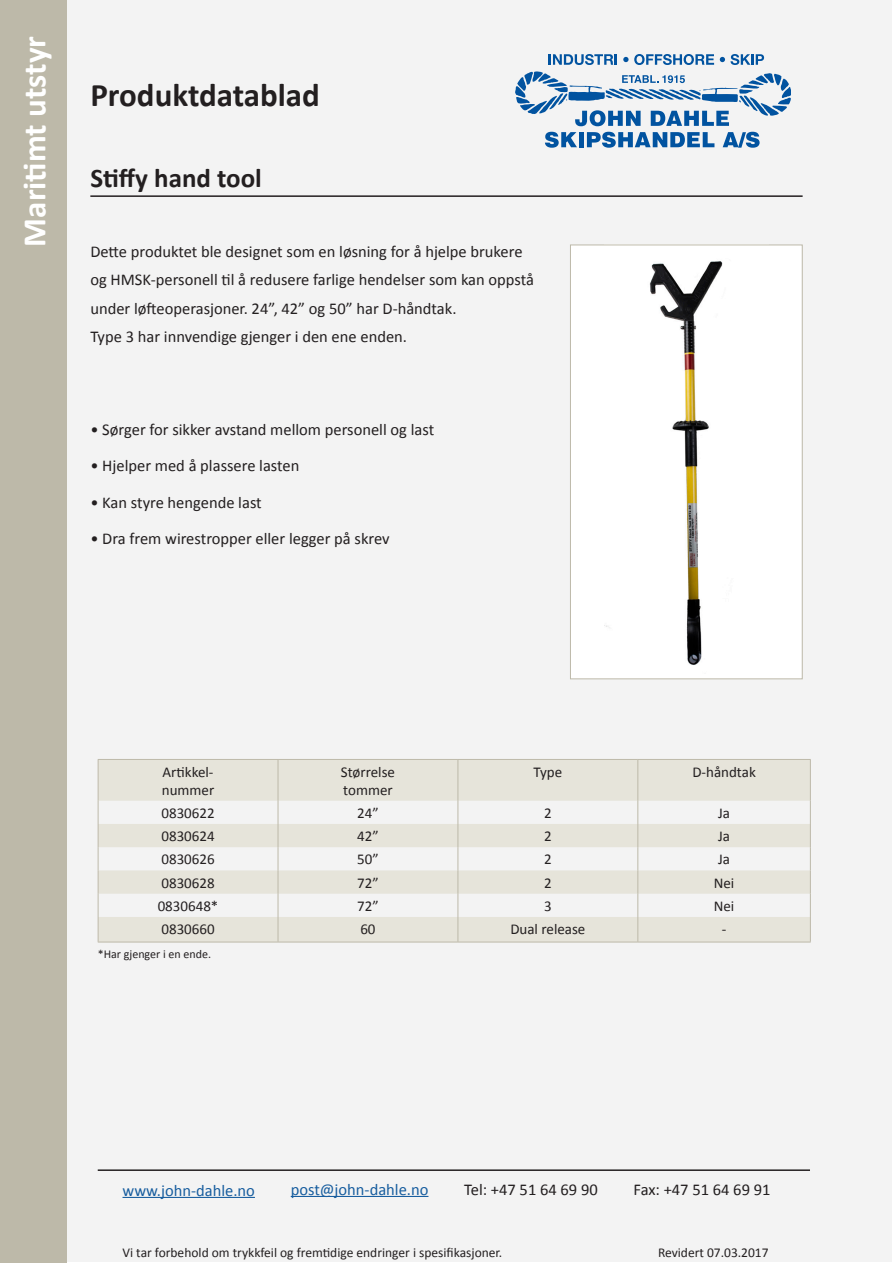
<style>
.page{position:relative;width:893px;height:1263px;background:#fff}
.page>*{position:absolute;margin:0;border:0;box-sizing:border-box;transform-origin:0 0}
.t1{font:700 33px "Calibri";color:#231f20}
.t2{font:700 33px "Calibri";color:#fff}
.t3{font:700 27px "Calibri";color:#231f20}
.t4{font:16.5px/28.5px "Calibri";color:#231f20}
.t5{font:16.5px "Calibri";color:#175d9e}
.t6{font:15px "Calibri";color:#231f20}
.t7{font:13.5px "Calibri";color:#231f20}
.t8{font:12px "Calibri";color:#231f20}
</style>
<div class="page">
<div style="left:1px;top:1px;width:891px;height:1261px;background:#f3f3f3"></div>
<hr style="left:90px;top:195px;width:713px;height:2px;background:#231f20">
<hr style="left:98px;top:1169px;width:712px;height:2px;background:#231f20">
<svg style="left:516px;top:71px;width:275px;height:55px"></svg>
<svg style="left:545px;top:132px;width:32px;height:16px"></svg>
<div style="left:579px;top:132px;width:5px;height:15px;background:#0153a0"></div>
<svg style="left:587px;top:132px;width:127px;height:16px"></svg>
<svg style="left:723px;top:132px;width:37px;height:16px"></svg>
<svg style="left:549px;top:54px;width:68px;height:11px"></svg>
<svg style="left:623px;top:54px;width:91px;height:11px"></svg>
<svg style="left:720px;top:54px;width:44px;height:11px"></svg>
<div style="left:570px;top:245px;width:232px;height:434px;background:#fff"></div>
<img style="left:604px;top:261px;width:119px;height:404px">
<div style="left:570px;top:245px;width:233px;height:434px;border:1px solid #bdb9a9"></div>
<hr style="left:122px;top:1197px;width:133px;height:1px;background:#175d9e">
<hr style="left:291px;top:1196px;width:137px;height:1px;background:#175d9e">
<div style="left:0;top:0;width:67px;height:1263px;background:#bdb9a9"></div>
<svg style="left:99px;top:760px;width:711px;height:182px;fill:#e6e4da"></svg>
<hr style="left:98px;top:759px;width:180px;height:1px;background:#bdb9a9">
<hr style="left:98px;top:760px;width:1px;height:41px;background:#bdb9a9">
<hr style="left:278px;top:759px;width:180px;height:1px;background:#bdb9a9">
<hr style="left:278px;top:760px;width:1px;height:41px;background:#bdb9a9">
<hr style="left:458px;top:759px;width:180px;height:1px;background:#bdb9a9">
<hr style="left:458px;top:760px;width:1px;height:41px;background:#bdb9a9">
<hr style="left:638px;top:759px;width:173px;height:1px;background:#bdb9a9">
<hr style="left:637px;top:760px;width:1px;height:41px;background:#bdb9a9">
<hr style="left:810px;top:760px;width:1px;height:41px;background:#bdb9a9">
<svg style="left:98px;top:801px;width:1px;height:141px"></svg>
<svg style="left:278px;top:801px;width:1px;height:141px"></svg>
<svg style="left:458px;top:801px;width:1px;height:141px"></svg>
<svg style="left:637px;top:801px;width:1px;height:141px"></svg>
<svg style="left:810px;top:801px;width:1px;height:141px"></svg>
<hr style="left:98px;top:942px;width:180px;height:1px;background:#bdb9a9">
<hr style="left:278px;top:942px;width:180px;height:1px;background:#bdb9a9">
<hr style="left:458px;top:942px;width:180px;height:1px;background:#bdb9a9">
<hr style="left:638px;top:942px;width:173px;height:1px;background:#bdb9a9">
<p class="t2" style="left:14px;top:247px;width:212px;rotate:-90deg">Maritimt utstyr</p>
<p class="t1" style="left:90px;top:74px;width:231px">Produktdatablad</p>
<p class="t3" style="left:90px;top:161px;width:173px">Stiffy hand tool</p>
<p class="t4" style="left:90px;top:237px;width:445px">Dette produktet ble designet som en løsning for å hjelpe brukere og HMSK-personell til å redusere farlige hendelser som kan oppstå under løfteoperasjoner. 24”, 42” og 50” har D-håndtak.</p>
<p class="t4" style="left:90px;top:323px;width:318px">Type 3 har innvendige gjenger i den ene enden.</p>
<p class="t4" style="left:90px;top:416px;width:345px">• Sørger for sikker avstand mellom personell og last</p>
<p class="t4" style="left:90px;top:452px;width:211px">• Hjelper med å plassere lasten</p>
<p class="t4" style="left:90px;top:488px;width:173px">• Kan styre hengende last</p>
<p class="t4" style="left:90px;top:524px;width:301px">• Dra frem wirestropper eller legger på skrev</p>
<p class="t6" style="left:163px;top:762px;width:52px">Artikkel-</p>
<p class="t6" style="left:162px;top:780px;width:54px">nummer</p>
<p class="t6" style="left:341px;top:762px;width:56px">Størrelse</p>
<p class="t6" style="left:343px;top:780px;width:51px">tommer</p>
<p class="t6" style="left:533px;top:762px;width:30px">Type</p>
<p class="t6" style="left:692px;top:762px;width:65px">D-håndtak</p>
<p class="t6" style="left:161px;top:803px;width:55px">0830622</p>
<p class="t6" style="left:357px;top:803px;width:23px">24”</p>
<p class="t6" style="left:544px;top:803px;width:9px">2</p>
<p class="t6" style="left:718px;top:803px;width:13px">Ja</p>
<p class="t6" style="left:161px;top:827px;width:55px">0830624</p>
<p class="t6" style="left:357px;top:827px;width:23px">42”</p>
<p class="t6" style="left:544px;top:827px;width:9px">2</p>
<p class="t6" style="left:718px;top:827px;width:13px">Ja</p>
<p class="t6" style="left:161px;top:850px;width:55px">0830626</p>
<p class="t6" style="left:357px;top:850px;width:23px">50”</p>
<p class="t6" style="left:544px;top:850px;width:9px">2</p>
<p class="t6" style="left:718px;top:850px;width:13px">Ja</p>
<p class="t6" style="left:161px;top:873px;width:55px">0830628</p>
<p class="t6" style="left:357px;top:873px;width:23px">72”</p>
<p class="t6" style="left:544px;top:873px;width:9px">2</p>
<p class="t6" style="left:714px;top:873px;width:22px">Nei</p>
<p class="t6" style="left:158px;top:896px;width:62px">0830648*</p>
<p class="t6" style="left:357px;top:896px;width:23px">72”</p>
<p class="t6" style="left:544px;top:896px;width:9px">3</p>
<p class="t6" style="left:714px;top:896px;width:22px">Nei</p>
<p class="t6" style="left:161px;top:920px;width:55px">0830660</p>
<p class="t6" style="left:360px;top:920px;width:17px">60</p>
<p class="t6" style="left:510px;top:920px;width:77px">Dual release</p>
<p class="t6" style="left:722px;top:920px;width:6px">-</p>
<p class="t8" style="left:98px;top:946px;width:115px">*Har gjenger i en ende.</p>
<p class="t5" style="left:122px;top:1179px;width:134px">www.john-dahle.no</p>
<p class="t5" style="left:291px;top:1179px;width:139px">post@john-dahle.no</p>
<p class="t4" style="left:464px;top:1175px;width:135px">Tel: +47 51 64 69 90</p>
<p class="t4" style="left:633px;top:1175px;width:138px">Fax: +47 51 64 69 91</p>
<p class="t7" style="left:122px;top:1244px;width:381px">Vi tar forbehold om trykkfeil og fremtidige endringer i spesifikasjoner.</p>
<p class="t7" style="left:658px;top:1244px;width:112px">Revidert 07.03.2017</p>
</div>
